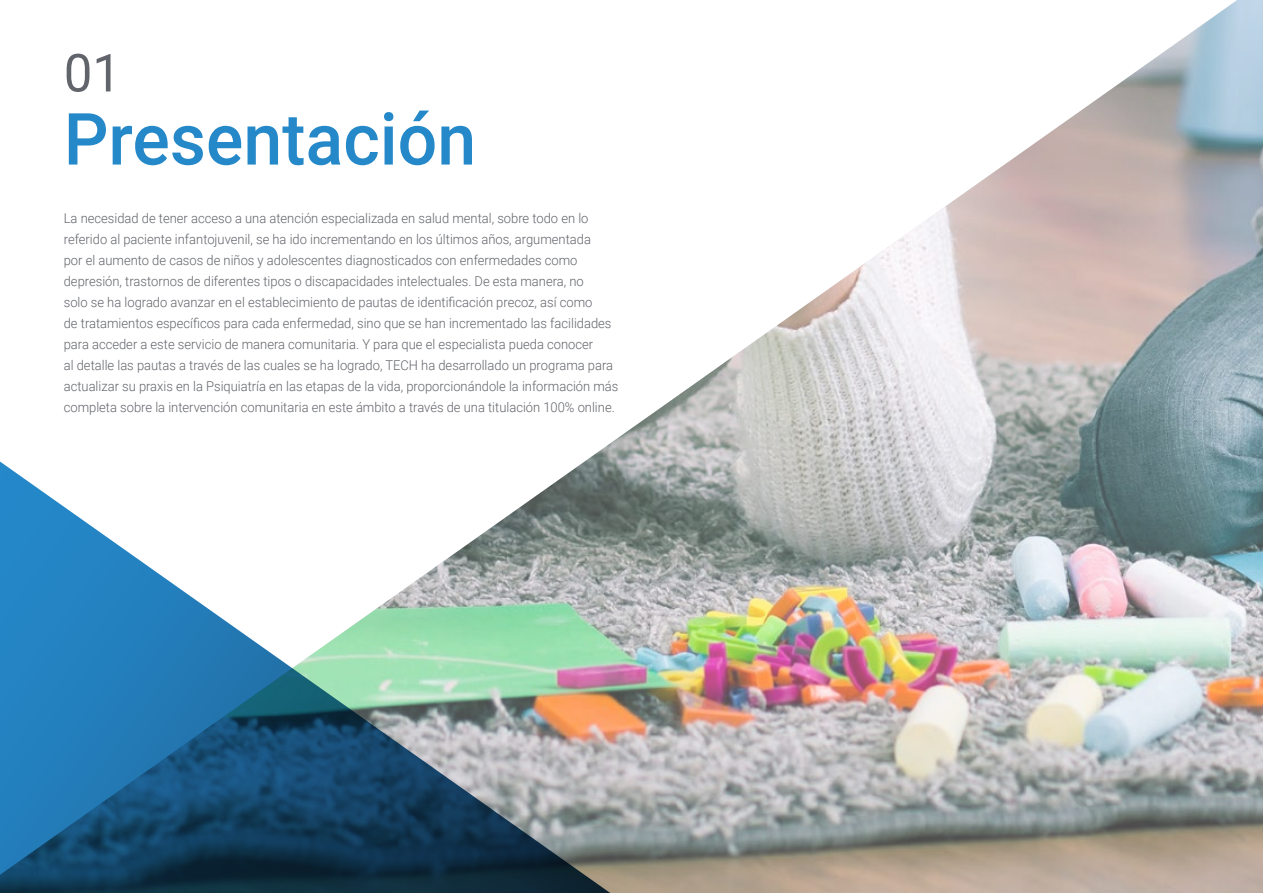
<style>
.page{position:relative;width:1263px;height:893px;background:#fff}
.page>*{position:absolute;margin:0;border:0;box-sizing:border-box;transform-origin:0 0}
.t1{font:500 72px "Roboto";color:#2488c9}
.t2{font:52.5px "Roboto";color:#61646a}
.t3{font:300 13.5px/21px "Roboto";color:#61646a;scale:.96 1}
</style>
<div class="page">
<img style="left:607px;top:0;width:656px;height:893px">
<svg style="left:0;top:446px;width:640px;height:447px"></svg>
<h2 class="t2" style="left:64px;top:36px;width:59px">01</h2>
<h1 class="t1" style="left:64px;top:89px;width:414px">Presentación</h1>
<p class="t3" style="left:64px;top:207px;width:579px">La necesidad de tener acceso a una atención especializada en salud mental, sobre todo en lo referido al paciente infantojuvenil, se ha ido incrementando en los últimos años, argumentada<br>por el aumento de casos de niños y adolescentes diagnosticados con enfermedades como depresión, trastornos de diferentes tipos o discapacidades intelectuales. De esta manera, no<br>solo se ha logrado avanzar en el establecimiento de pautas de identificación precoz, así como<br>de tratamientos específicos para cada enfermedad, sino que se han incrementado las facilidades para acceder a este servicio de manera comunitaria. Y para que el especialista pueda conocer<br>al detalle las pautas a través de las cuales se ha logrado, TECH ha desarrollado un programa para actualizar su praxis en la Psiquiatría en las etapas de la vida, proporcionándole la información más completa sobre la intervención comunitaria en este ámbito a través de una titulación 100% online.</p>
</div>
